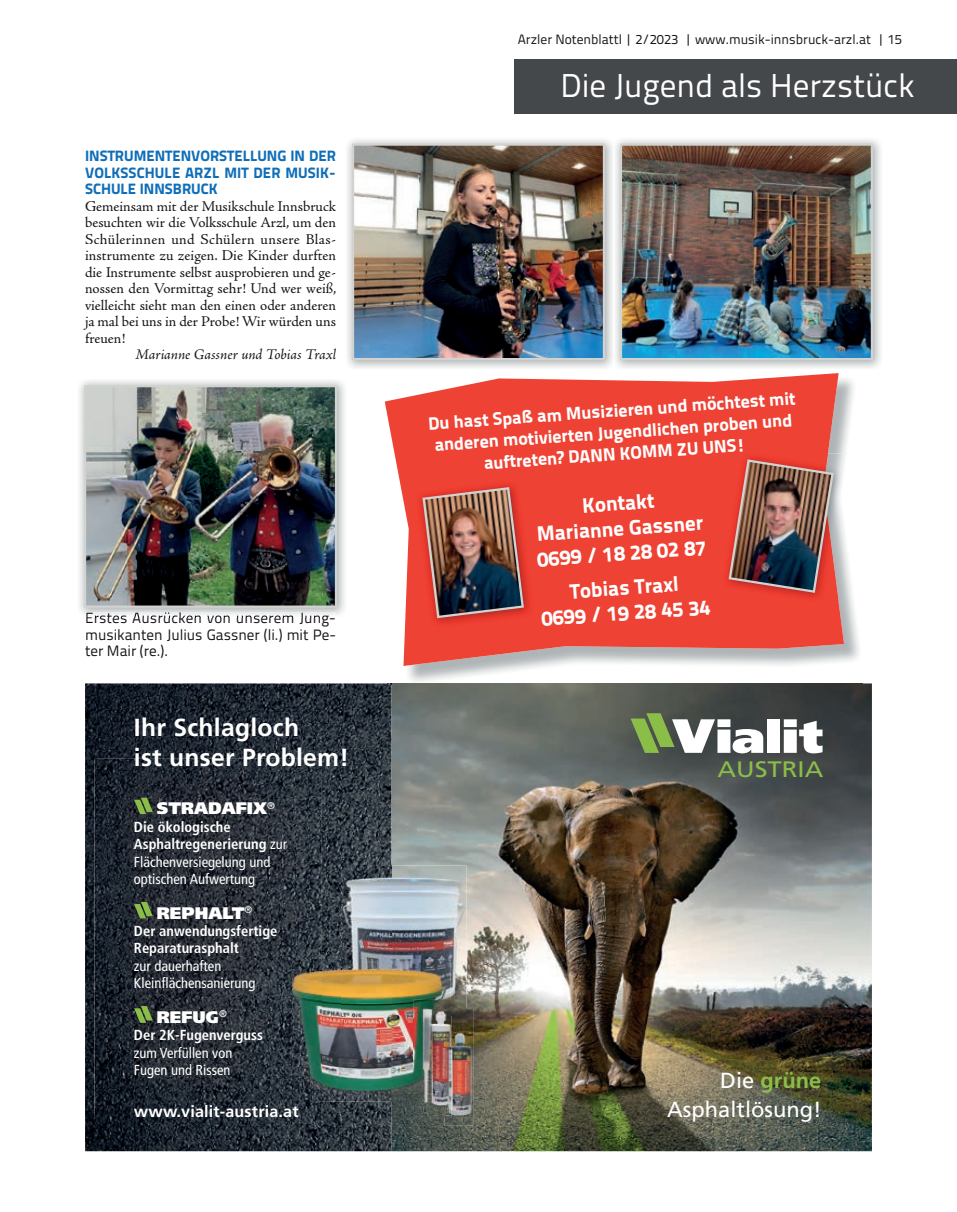
<style>
.page{position:relative;width:957px;height:1212px;background:#fff}
.page>*{position:absolute;margin:0;border:0;box-sizing:border-box;transform-origin:0 0}
.t1{font:33px "Titillium Text 22 L";color:#fff}
.t2{font:700 24.75px/29.5px "Frutiger";letter-spacing:.01em;color:#fff}
.t3{font:22.35px "Frutiger";color:#8bbe48;scale:1.15 1}
.t4{font:21.9px "Frutiger";color:#fff}
.t5{font:800 21px/25.2px "Titillium Text 22 L";color:#fff;text-align:center}
.t6{font:800 18px/21.6px "Titillium Text 22 L";color:#fff;text-align:center}
.t7{font:900 16.8px "Frutiger";color:#fff}
.t8{font:700 16.2px "Frutiger";letter-spacing:.01em;color:#fff}
.t9{font:15px/16.5px "Adobe Jenson Pro";color:#171419;text-align:justify}
.t10{font:15px/16.5px "Titillium Text 22 L";color:#171419;text-align:justify}
.t11{font:800 15px/16.5px "Titillium Text 22 L";letter-spacing:.005em;color:#0f6eb8;text-align:justify}
.t12{font:italic 15px "Adobe Jenson Pro";letter-spacing:-.005em;color:#171419}
.t13{font:condensed 14.55px/17.4px "Frutiger";color:#fff}
.t14{font:700 condensed 14.55px/17.4px "Frutiger";color:#fff}
.t15{font:13.5px "Titillium Text 22 L";color:#171419}
.s1{font-weight:700}
.s2{font-weight:700;color:#8bbe48}
</style>
<div class="page">
<div style="left:514px;top:60px;width:443px;height:54px;background:#44484b"></div>
<img style="left:347px;top:139px;width:266px;height:229px">
<img style="left:352px;top:143px;width:253px;height:217px">
<img style="left:79px;top:380px;width:266px;height:235px">
<img style="left:84px;top:385px;width:253px;height:223px">
<img style="left:615px;top:139px;width:266px;height:229px">
<img style="left:620px;top:143px;width:253px;height:217px">
<img style="left:86px;top:612px;width:249px;height:5px">
<img style="left:85px;top:683px;width:787px;height:468px">
<div style="left:767px;top:719px;width:12px;height:34px;background:#fff"></div>
<svg style="left:784px;top:719px;width:38px;height:34px"></svg>
<svg style="left:630px;top:713px;width:133px;height:40px"></svg>
<img style="left:95px;top:759px;width:226px;height:357px">
<svg style="left:134px;top:797px;width:20px;height:17px"></svg>
<svg style="left:134px;top:902px;width:20px;height:16px"></svg>
<svg style="left:134px;top:1006px;width:20px;height:17px"></svg>
<img style="left:391px;top:865px;width:75px;height:144px">
<img style="left:342px;top:865px;width:49px;height:94px">
<img style="left:391px;top:1015px;width:23px;height:87px">
<img style="left:292px;top:959px;width:99px;height:143px">
<img style="left:342px;top:959px;width:109px;height:56px">
<img style="left:414px;top:999px;width:30px;height:116px">
<img style="left:444px;top:1009px;width:29px;height:116px">
<img style="left:452px;top:1009px;width:14px;height:6px">
<img style="left:444px;top:1015px;width:7px;height:87px">
<svg style="left:444px;top:999px;width:8px;height:16px"></svg>
<img style="left:408px;top:378px;width:451px;height:304px">
<img style="left:391px;top:683px;width:471px;height:1px">
<svg style="left:385px;top:373px;width:459px;height:293px;background:#ec5d51"></svg>
<img style="left:838px;top:453px;width:5px;height:149px">
<div style="left:723px;top:453px;width:96px;height:149px;background:#ee4234"></div>
<img style="left:819px;top:453px;width:19px;height:149px">
<img style="left:728px;top:459px;width:106px;height:134px">
<img style="left:416px;top:481px;width:117px;height:146px">
<img style="left:422px;top:487px;width:102px;height:131px">
<p class="t11" style="left:85px;top:147px;width:252px">INSTRUMENTENVORSTELLUNG IN DER VOLKSSCHULE ARZL MIT DER MUSIK-SCHULE INNSBRUCK</p>
<p class="t9" style="left:85px;top:198px;width:253px">Gemeinsam mit der Musikschule Innsbruck besuchten wir die Volksschule Arzl, um den Schülerinnen und Schülern unsere Blas&shy;instrumente zu zeigen. Die Kinder durften die Instrumente selbst ausprobieren und ge&shy;nossen den Vormittag sehr! Und wer weiß, vielleicht sieht man den einen oder anderen ja mal bei uns in der Probe! Wir würden uns freuen!</p>
<p class="t12" style="left:135px;top:346px;width:202px">Marianne Gassner und Tobias Traxl</p>
<p class="t10" style="left:85px;top:609px;width:252px">Erstes Ausrücken von unserem Jung&shy;musikanten Julius Gassner (li.) mit Pe&shy;ter Mair (re.).</p>
<h2 class="t2" style="left:134px;top:713px;width:217px">Ihr Schlagloch<br>ist unser Problem!</h2>
<p class="t7" style="left:157px;top:798px;width:119px">STRADAFIX<sup>®</sup></p>
<p class="t13" style="left:134px;top:818px;width:155px"><span class="s1">Die ökologische<br>Asphaltregenerierung</span> zur<br>Flächenversiegelung und optischen Aufwertung</p>
<p class="t7" style="left:157px;top:902px;width:97px">REPHALT<sup>®</sup></p>
<p class="t14" style="left:134px;top:922px;width:145px">Der anwendungsfertige<br>Reparaturasphalt</p>
<p class="t13" style="left:134px;top:957px;width:123px">zur dauerhaften<br>Kleinflächensanierung</p>
<p class="t7" style="left:157px;top:1007px;width:71px">REFUG<sup>®</sup></p>
<p class="t14" style="left:134px;top:1026px;width:131px">Der 2K-Fugenverguss</p>
<p class="t13" style="left:134px;top:1044px;width:100px">zum Verfüllen von<br>Fugen und Rissen</p>
<p class="t8" style="left:134px;top:1102px;width:166px">www.vialit-austria.at</p>
<p class="t15" style="left:518px;top:29px;width:386px">Arzler Notenblattl | 2/2023 | www.musik-innsbruck-arzl.at | 15</p>
<h1 class="t1" style="left:560px;top:61px;width:355px">Die Jugend als Herzstück</h1>
<p class="t6" style="left:427px;top:412px;width:370px;rotate:-4deg">Du hast Spaß am Musizieren und möchtest mit anderen motivierten Jugendlichen proben und auftreten? DANN KOMM ZU UNS!</p>
<h3 class="t5" style="left:533px;top:495px;width:171px;rotate:-4deg">Kontakt<br>Marianne Gassner<br>0699 / 18 28 02 87</h3>
<h3 class="t5" style="left:539px;top:579px;width:171px;rotate:-4deg">Tobias Traxl<br>0699 / 19 28 45 34</h3>
<h3 class="t3" style="left:717px;top:756px;width:93px">AUSTRIA</h3>
<h3 class="t4" style="left:560px;top:1096px;width:263px">Die <span class="s2">grüne</span> Asphaltlösung!</h3>
</div>
